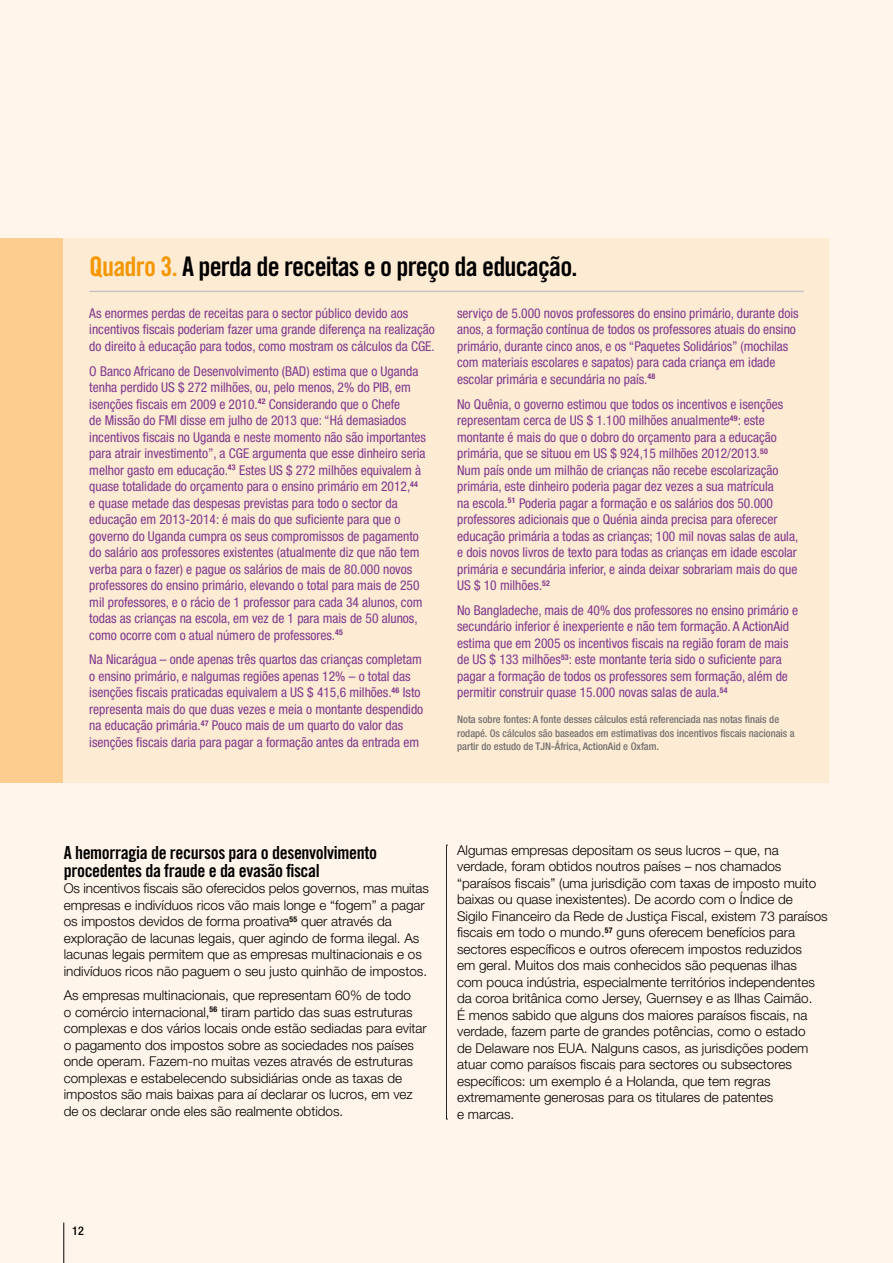
<style>
.page{position:relative;width:893px;height:1263px;background:#fff5ea}
.page>*{position:absolute;margin:0;border:0;box-sizing:border-box;transform-origin:0 0}
.t1{font:27px "Trade Gothic Bold Cond Twenty";letter-spacing:-.03em;color:#000}
.t2{font:18px/18px "Trade Gothic Bold Cond Twenty";letter-spacing:-.02em;color:#000}
.t3{font:condensed 13.5px/16.5px "Helvetica Neue LT Std";color:#80388d}
.t4{font:300 13.5px/16.5px "Helvetica Neue LT Std";color:#000}
.t5{font:500 condensed 12px "Helvetica Neue LT Std";color:#000}
.t6{font:500 condensed 10.5px/13.5px "Helvetica Neue LT Std";color:#706f6f}
.s1{color:#f49600}
</style>
<div class="page">
<div style="left:0;top:238px;width:174px;height:544px;background:#fccd8e"></div>
<div style="left:64px;top:238px;width:765px;height:544px;background:#feebd3"></div>
<hr style="left:89px;top:291px;width:715px;height:1px;background:#c6c6c6">
<svg style="left:446px;top:845px;width:1px;height:275px"></svg>
<hr style="left:64px;top:1222px;width:1px;height:41px;background:#000">
<h1 class="t1" style="left:89px;top:250px;width:490px"><span class="s1">Quadro 3.</span> A perda de receitas e o preço da educação.</h1>
<p class="t3" style="left:89px;top:305px;width:347px">As enormes perdas de receitas para o sector público devido aos incentivos fiscais poderiam fazer uma grande diferença na realização do direito à educação para todos, como mostram os cálculos da CGE.</p>
<p class="t3" style="left:89px;top:362px;width:338px">O Banco Africano de Desenvolvimento (BAD) estima que o Uganda tenha perdido US $ 272 milhões, ou, pelo menos, 2% do PIB, em isenções fiscais em 2009 e 2010.<sup>42</sup> Considerando que o Chefe<br>de Missão do FMI disse em julho de 2013 que: “Há demasiados incentivos fiscais no Uganda e neste momento não são importantes para atrair investimento”, a CGE argumenta que esse dinheiro seria melhor gasto em educação.<sup>43</sup> Estes US $ 272 milhões equivalem à quase totalidade do orçamento para o ensino primário em 2012,<sup>44 </sup>e quase metade das despesas previstas para todo o sector da educação em 2013-2014: é mais do que suficiente para que o governo do Uganda cumpra os seus compromissos de pagamento do salário aos professores existentes (atualmente diz que não tem verba para o fazer) e pague os salários de mais de 80.000 novos professores do ensino primário, elevando o total para mais de 250 mil professores, e o rácio de 1 professor para cada 34 alunos, com todas as crianças na escola, em vez de 1 para mais de 50 alunos, como ocorre com o atual número de professores.<sup>45</sup></p>
<p class="t3" style="left:89px;top:651px;width:335px">Na Nicarágua – onde apenas três quartos das crianças completam o ensino primário, e nalgumas regiões apenas 12% – o total das isenções fiscais praticadas equivalem a US $ 415,6 milhões.<sup>46</sup> Isto representa mais do que duas vezes e meia o montante despendido na educação primária.<sup>47</sup> Pouco mais de um quarto do valor das isenções fiscais daria para pagar a formação antes da entrada em</p>
<p class="t3" style="left:457px;top:305px;width:343px">serviço de 5.000 novos professores do ensino primário, durante dois anos, a formação contínua de todos os professores atuais do ensino primário, durante cinco anos, e os “Paquetes Solidários” (mochilas com materiais escolares e sapatos) para cada criança em idade escolar primária e secundária no país.<sup>48</sup></p>
<p class="t3" style="left:457px;top:395px;width:343px">No Quênia, o governo estimou que todos os incentivos e isenções representam cerca de US $ 1.100 milhões anualmente<sup>49</sup>: este montante é mais do que o dobro do orçamento para a educação primária, que se situou em US $ 924,15 milhões 2012/2013.<sup>50<br></sup>Num país onde um milhão de crianças não recebe escolarização primária, este dinheiro poderia pagar dez vezes a sua matrícula<br>na escola.<sup>51</sup> Poderia pagar a formação e os salários dos 50.000 professores adicionais que o Quénia ainda precisa para oferecer educação primária a todas as crianças; 100 mil novas salas de aula, e dois novos livros de texto para todas as crianças em idade escolar primária e secundária inferior, e ainda deixar sobrariam mais do que US $ 10 milhões.<sup>52</sup></p>
<p class="t3" style="left:457px;top:602px;width:342px">No Bangladeche, mais de 40% dos professores no ensino primário e secundário inferior é inexperiente e não tem formação. A ActionAid estima que em 2005 os incentivos fiscais na região foram de mais de US $ 133 milhões<sup>53</sup>: este montante teria sido o suficiente para pagar a formação de todos os professores sem formação, além de permitir construir quase 15.000 novas salas de aula.<sup>54</sup></p>
<p class="t6" style="left:457px;top:713px;width:339px">Nota sobre fontes: A fonte desses cálculos está referenciada nas notas finais de rodapé. Os cálculos são baseados em estimativas dos incentivos fiscais nacionais a partir do estudo de TJN-África, ActionAid e Oxfam.</p>
<h2 class="t2" style="left:64px;top:843px;width:315px">A hemorragia de recursos para o desenvolvimento procedentes da fraude e da evasão fiscal</h2>
<p class="t4" style="left:64px;top:880px;width:367px">Os incentivos fiscais são oferecidos pelos governos, mas muitas empresas e indivíduos ricos vão mais longe e “fogem” a pagar os impostos devidos de forma proativa<sup>55</sup> quer através da exploração de lacunas legais, quer agindo de forma ilegal. As lacunas legais permitem que as empresas multinacionais e os indivíduos ricos não paguem o seu justo quinhão de impostos.</p>
<p class="t4" style="left:64px;top:987px;width:365px">As empresas multinacionais, que representam 60% de todo<br>o comércio internacional,<sup>56</sup> tiram partido das suas estruturas complexas e dos vários locais onde estão sediadas para evitar o pagamento dos impostos sobre as sociedades nos países onde operam. Fazem-no muitas vezes através de estruturas complexas e estabelecendo subsidiárias onde as taxas de impostos são mais baixas para aí declarar os lucros, em vez de os declarar onde eles são realmente obtidos.</p>
<p class="t4" style="left:457px;top:841px;width:372px">Algumas empresas depositam os seus lucros – que, na verdade, foram obtidos noutros países – nos chamados “paraísos fiscais” (uma jurisdição com taxas de imposto muito baixas ou quase inexistentes). De acordo com o Índice de<br>Sigilo Financeiro da Rede de Justiça Fiscal, existem 73 paraísos fiscais em todo o mundo.<sup>57</sup> guns oferecem benefícios para sectores específicos e outros oferecem impostos reduzidos<br>em geral. Muitos dos mais conhecidos são pequenas ilhas<br>com pouca indústria, especialmente territórios independentes da coroa britânica como Jersey, Guernsey e as Ilhas Caimão.<br>É menos sabido que alguns dos maiores paraísos fiscais, na verdade, fazem parte de grandes potências, como o estado<br>de Delaware nos EUA. Nalguns casos, as jurisdições podem atuar como paraísos fiscais para sectores ou subsectores específicos: um exemplo é a Holanda, que tem regras extremamente generosas para os titulares de patentes<br>e marcas.</p>
<p class="t5" style="left:72px;top:1224px;width:13px">12</p>
</div>
